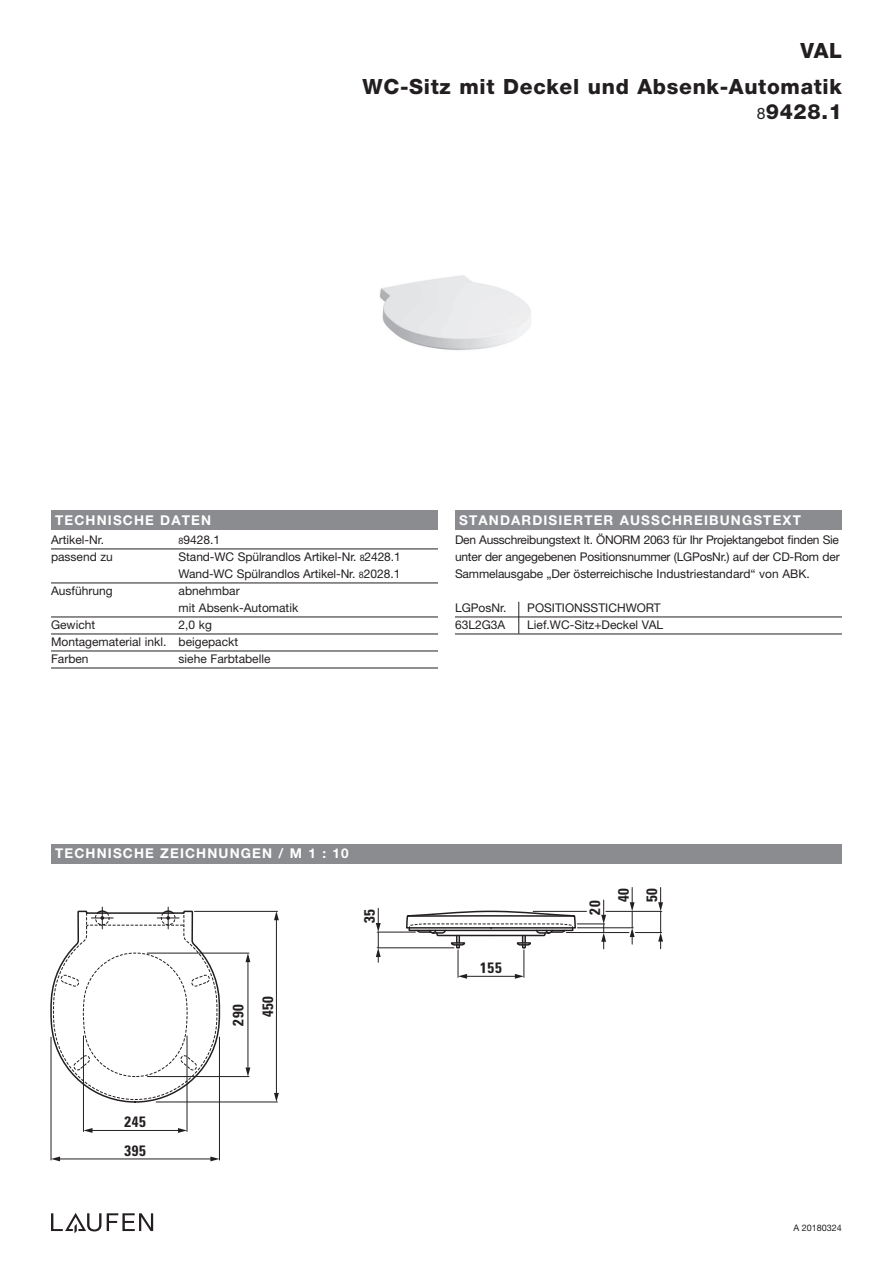
<style>
.page{position:relative;width:893px;height:1263px;background:#fff}
.page>*{position:absolute;margin:0;border:0;box-sizing:border-box;transform-origin:0 0}
.t1{font:800 21px/36.2px "Helvetica Neue";letter-spacing:.03em;color:#231f20;text-align:right}
.t2{font:700 condensed 15px/28.5px "Univers";letter-spacing:.05em;color:#231f20}
.t3{font:700 13.5px "Helvetica Neue LT Std";letter-spacing:.085em;color:#fff}
.t4{font:12px/17px "Helvetica Neue";color:#231f20}
.t5{font:9px "Helvetica Neue";color:#231f20}
.s1{font-weight:400;font-size:15.75px}
.s2{font-size:9px}
</style>
<div class="page">
<div style="left:51px;top:844px;width:791px;height:19px;background:#8a8c8f"></div>
<div style="left:51px;top:510px;width:387px;height:19px;background:#8a8c8f"></div>
<div style="left:455px;top:510px;width:387px;height:19px;background:#8a8c8f"></div>
<img style="left:380px;top:275px;width:151px;height:75px">
<svg style="left:50px;top:952px;width:171px;height:282px"></svg>
<svg style="left:53px;top:907px;width:165px;height:193px"></svg>
<hr style="left:83px;top:1036px;width:1px;height:95px;background:#231f20">
<hr style="left:187px;top:1036px;width:1px;height:95px;background:#231f20">
<svg style="left:83px;top:1128px;width:10px;height:5px"></svg>
<svg style="left:178px;top:1128px;width:9px;height:5px"></svg>
<hr style="left:92px;top:1130px;width:87px;height:1px;background:#231f20">
<hr style="left:156px;top:1102px;width:121px;height:1px;background:#231f20">
<hr style="left:147px;top:953px;width:102px;height:1px;background:#231f20">
<hr style="left:147px;top:1076px;width:102px;height:1px;background:#231f20">
<svg style="left:274px;top:1093px;width:5px;height:9px"></svg>
<svg style="left:274px;top:911px;width:5px;height:9px"></svg>
<hr style="left:276px;top:920px;width:1px;height:173px;background:#231f20">
<hr style="left:194px;top:911px;width:83px;height:1px;background:#231f20">
<svg style="left:245px;top:1067px;width:5px;height:9px"></svg>
<svg style="left:245px;top:953px;width:5px;height:9px"></svg>
<hr style="left:248px;top:962px;width:1px;height:105px;background:#231f20">
<hr style="left:51px;top:1037px;width:1px;height:123px;background:#231f20">
<hr style="left:219px;top:1037px;width:1px;height:123px;background:#231f20">
<svg style="left:51px;top:1156px;width:9px;height:5px"></svg>
<svg style="left:210px;top:1156px;width:9px;height:5px"></svg>
<hr style="left:59px;top:1159px;width:152px;height:1px;background:#231f20">
<hr style="left:606px;top:911px;width:56px;height:1px;background:#231f20">
<hr style="left:566px;top:932px;width:63px;height:1px;background:#231f20">
<svg style="left:630px;top:887px;width:33px;height:62px"></svg>
<hr style="left:577px;top:927px;width:56px;height:1px;background:#231f20">
<svg style="left:405px;top:900px;width:201px;height:79px"></svg>
<svg style="left:376px;top:908px;width:5px;height:54px"></svg>
<hr style="left:377px;top:932px;width:38px;height:1px;background:#231f20">
<hr style="left:377px;top:947px;width:77px;height:1px;background:#231f20">
<hr style="left:51px;top:549px;width:387px;height:1px;background:#231f20">
<hr style="left:51px;top:583px;width:387px;height:1px;background:#231f20">
<hr style="left:51px;top:617px;width:387px;height:1px;background:#231f20">
<hr style="left:51px;top:634px;width:387px;height:1px;background:#231f20">
<hr style="left:51px;top:651px;width:387px;height:1px;background:#231f20">
<hr style="left:51px;top:668px;width:387px;height:1px;background:#231f20">
<hr style="left:455px;top:617px;width:387px;height:1px;background:#231f20">
<hr style="left:455px;top:634px;width:387px;height:1px;background:#231f20">
<hr style="left:518px;top:602px;width:1px;height:32px;background:#231f20">
<h1 class="t1" style="left:363px;top:34px;width:481px">VAL<br>WC-Sitz mit Deckel und Absenk-Automatik</h1>
<h1 class="t1" style="left:757px;top:95px;width:87px"><span class="s1">8</span>9428.1</h1>
<p class="t3" style="left:55px;top:515px;width:157px">TECHNISCHE DATEN</p>
<p class="t3" style="left:459px;top:515px;width:343px">STANDARDISIERTER AUSSCHREIBUNGSTEXT</p>
<p class="t4" style="left:51px;top:533px;width:55px">Artikel-Nr.</p>
<p class="t4" style="left:179px;top:533px;width:43px"><span class="s2">8</span>9428.1</p>
<p class="t4" style="left:51px;top:550px;width:63px">passend zu</p>
<p class="t4" style="left:179px;top:550px;width:224px">Stand-WC Spülrandlos Artikel-Nr. <span class="s2">8</span>2428.1<br>Wand-WC Spülrandlos Artikel-Nr. <span class="s2">8</span>2028.1</p>
<p class="t4" style="left:51px;top:584px;width:63px">Ausführung</p>
<p class="t4" style="left:179px;top:584px;width:121px">abnehmbar<br>mit Absenk-Automatik</p>
<p class="t4" style="left:51px;top:618px;width:46px">Gewicht</p>
<p class="t4" style="left:51px;top:618px;width:189px;text-indent:128px">2,0 kg<br>Montagematerial inkl. beigepackt<br>Farben</p>
<p class="t4" style="left:179px;top:652px;width:93px">siehe Farbtabelle</p>
<p class="t4" style="left:455px;top:533px;width:386px;text-align:justify">Den Ausschreibungstext lt. ÖNORM 2063 für Ihr Projektangebot finden Sie unter der angegebenen Positionsnummer (LGPosNr.) auf der CD-Rom der Sammelausgabe „Der österreichische Industriestandard“ von ABK.</p>
<p class="t4" style="left:455px;top:601px;width:53px">LGPosNr.</p>
<p class="t4" style="left:527px;top:601px;width:135px">POSITIONSSTICHWORT</p>
<p class="t4" style="left:455px;top:618px;width:52px">63L2G3A</p>
<p class="t4" style="left:527px;top:618px;width:137px">Lief.WC-Sitz+Deckel VAL</p>
<p class="t3" style="left:55px;top:848px;width:295px">TECHNISCHE ZEICHNUNGEN / M 1 : 10</p>
<p class="t2" style="left:357px;top:923px;width:16px;rotate:-90deg">35</p>
<p class="t2" style="left:226px;top:1025px;width:23px;rotate:-90deg">290</p>
<p class="t2" style="left:255px;top:1017px;width:23px;rotate:-90deg">450</p>
<p class="t2" style="left:124px;top:1109px;width:23px">245<br>395</p>
<p class="t2" style="left:480px;top:955px;width:23px">155</p>
<p class="t2" style="left:582px;top:915px;width:16px;rotate:-90deg">20</p>
<p class="t2" style="left:611px;top:902px;width:16px;rotate:-90deg">40</p>
<p class="t2" style="left:639px;top:902px;width:16px;rotate:-90deg">50</p>
<p class="t5" style="left:793px;top:1224px;width:50px">A 20180324</p>
</div>
